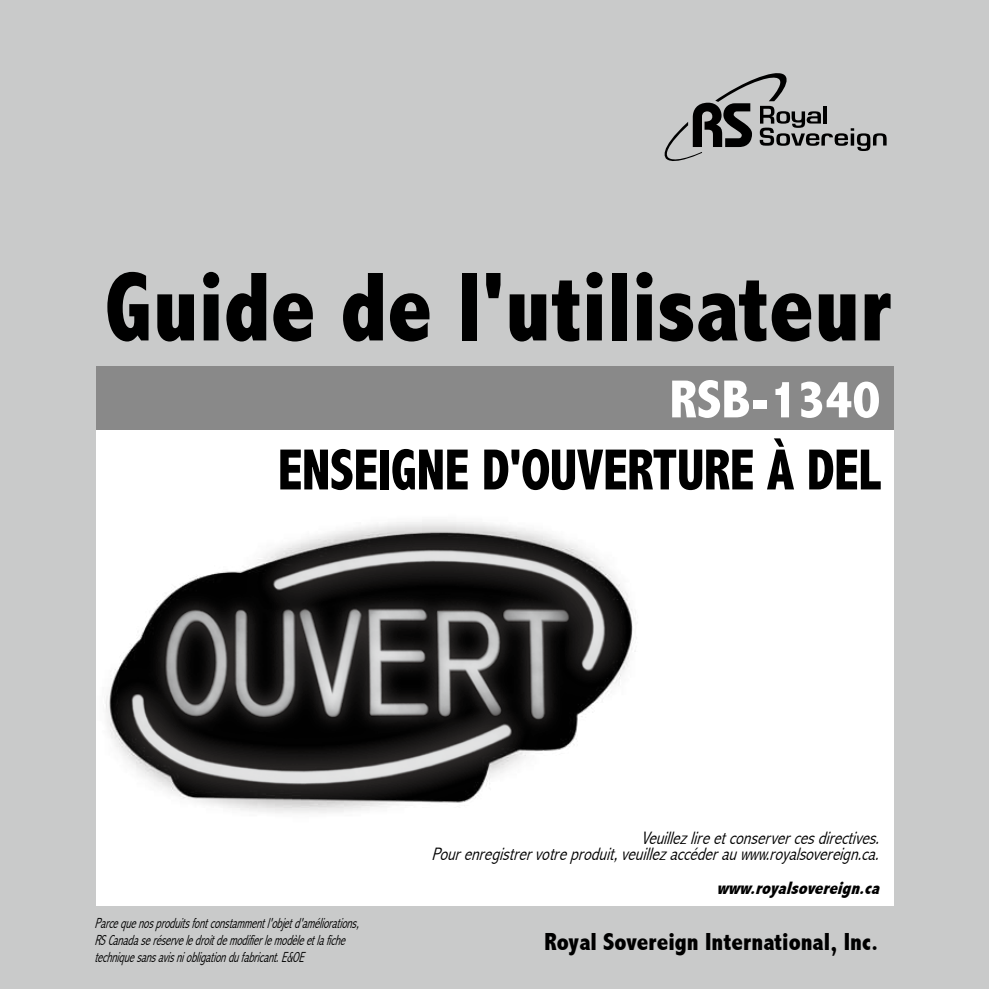
<style>
.page{position:relative;width:989px;height:989px;background:#c9caca}
.page>*{position:absolute;margin:0;border:0;box-sizing:border-box;transform-origin:0 0}
.t1{font:800 condensed 99px "Abadi";color:#000}
.t2{font:800 condensed 58.5px "Abadi";letter-spacing:-.01em;color:#000;scale:.9 1}
.t3{font:800 condensed 54px "Abadi";color:#fff}
.t4{font:800 condensed 24.75px "Abadi";color:#000}
.t5{font:italic 300 condensed 18px/16.9px "Abadi";color:#000;text-align:right}
.t6{font:italic 800 condensed 18px "Abadi";color:#000}
.t7{font:italic 300 condensed 14.62px/16.9px "Abadi";color:#000;scale:.85 1}
</style>
<div class="page">
<div style="left:96px;top:367px;width:797px;height:63px;background:#898989"></div>
<div style="left:96px;top:430px;width:797px;height:476px;background:#fff"></div>
<img style="left:105px;top:520px;width:531px;height:293px">
<svg style="left:664px;top:73px;width:222px;height:88px"></svg>
<h1 class="t1" style="left:105px;top:250px;width:788px">Guide de l'utilisateur</h1>
<h3 class="t3" style="left:670px;top:368px;width:212px">RSB-1340</h3>
<h2 class="t2" style="left:278px;top:436px;width:671px">ENSEIGNE D'OUVERTURE À DEL</h2>
<p class="t7" style="left:94px;top:914px;width:318px">Parcequenosproduitsfontconstammentl'objetd'améliorations,<br>RSCanadaseréserveledroitdemodifierlemodèleetlafiche techniquesansavisniobligationdufabricant.E&amp;OE</p>
<p class="t5" style="left:431px;top:829px;width:454px">Veuillezlireetconservercesdirectives.<br>Pourenregistrervotreproduit,veuillezaccéderauwww.royalsovereign.ca.</p>
<p class="t6" style="left:716px;top:877px;width:169px">www.royalsovereign.ca</p>
<h3 class="t4" style="left:544px;top:927px;width:335px">Royal Sovereign International, Inc.</h3>
</div>
